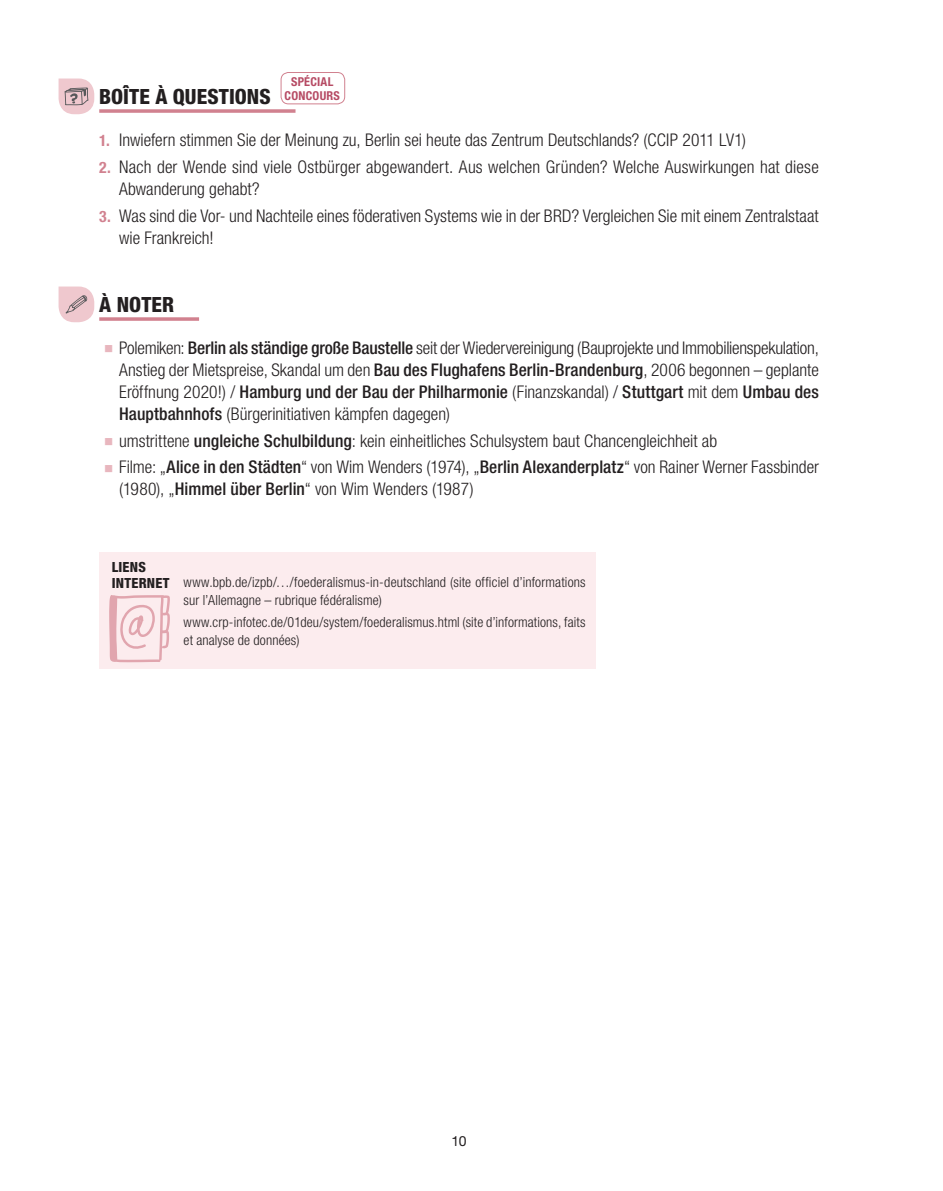
<style>
.page{position:relative;width:943px;height:1191px;background:#fff}
.page>*{position:absolute;margin:0;border:0;box-sizing:border-box;transform-origin:0 0}
.t1{font:800 condensed 21px "Helvetica Neue LT Std";color:#231f20}
.t2{font:300 condensed 17.5px/21.9px "Helvetica Neue LT Std";color:#231f20}
.t3{font:300 condensed 14px/17.5px "Helvetica Neue LT Std";letter-spacing:.01em;color:#231f20}
.t4{font:800 condensed 14px/16.1px "Helvetica Neue LT Std";letter-spacing:.02em;color:#231f20}
.t5{font:14px "Helvetica Neue LT Std";color:#231f20}
.t6{font:700 condensed 12.25px/14px "Helvetica Neue LT Std";letter-spacing:.02em;color:#b64b64;text-align:center}
.s1{font-weight:700;font-size:15.75px;color:#d1818f}
.s2{color:#e8b6be}
.s3{font-weight:500}
</style>
<div class="page">
<hr style="left:942px;top:0;width:1px;height:157px;background:#f6dade">
<svg style="left:99px;top:109px;width:196px;height:4px"></svg>
<svg style="left:99px;top:317px;width:100px;height:4px"></svg>
<div style="left:99px;top:552px;width:496px;height:117px;background:#fcecee"></div>
<svg style="left:109px;top:595px;width:61px;height:67px"></svg>
<svg style="left:59px;top:78px;width:35px;height:36px"></svg>
<div style="left:280px;top:72px;width:65px;height:32px;border:1px solid #d1818f;border-radius:7px"></div>
<svg style="left:59px;top:286px;width:35px;height:36px"></svg>
<p class="t6" style="left:284px;top:74px;width:57px">SPÉCIAL<br>CONCOURS</p>
<p class="t1" style="left:99px;top:84px;width:173px">BOÎTE À QUESTIONS</p>
<p class="t2" style="left:99px;top:129px;width:648px"><span class="s1">1.</span> Inwiefern stimmen Sie der Meinung zu, Berlin sei heute das Zentrum Deutschlands? (CCIP 2011 LV1)</p>
<p class="t2" style="left:119px;top:156px;width:701px;text-indent:-20px"><span class="s1">2.</span> Nach der Wende sind viele Ostbürger abgewandert. Aus welchen Gründen? Welche Auswirkungen hat diese<br>Abwanderung gehabt?</p>
<p class="t2" style="left:119px;top:204px;width:701px;text-indent:-20px"><span class="s1">3.</span> Was sind die Vor- und Nachteile eines föderativen Systems wie in der BRD? Vergleichen Sie mit einem Zentralstaat wie Frankreich!</p>
<p class="t1" style="left:99px;top:292px;width:76px">À NOTER</p>
<p class="t2" style="left:119px;top:337px;width:701px;text-align:justify;text-indent:-15px"><span class="s2">■</span> Polemiken: <span class="s3">Berlin als ständige große Baustelle</span> seit der Wiedervereinigung (Bauprojekte und Immobilienspekulation, Anstieg der Mietspreise, Skandal um den <span class="s3">Bau des Flughafens Berlin-Brandenburg</span>, 2006 begonnen – geplante Eröffnung 2020!) / <span class="s3">Hamburg und der Bau der Philharmonie</span> (Finanzskandal) / <span class="s3">Stuttgart</span> mit dem <span class="s3">Umbau des Hauptbahnhofs</span> (Bürgerinitiativen kämpfen dagegen)</p>
<p class="t2" style="left:104px;top:429px;width:614px"><span class="s2">■</span> umstrittene <span class="s3">ungleiche Schulbildung</span>: kein einheitliches Schulsystem baut Chancengleichheit ab</p>
<p class="t2" style="left:119px;top:456px;width:701px;text-indent:-15px"><span class="s2">■</span> Filme: „<span class="s3">Alice in den Städten</span>“ von Wim Wenders (1974), „<span class="s3">Berlin Alexanderplatz</span>“ von Rainer Werner Fassbinder (1980), „<span class="s3">Himmel über Berlin</span>“ von Wim Wenders (1987)</p>
<p class="t4" style="left:112px;top:559px;width:59px">LIENS<br>INTERNET</p>
<p class="t3" style="left:184px;top:573px;width:403px">www.bpb.de/izpb/…/foederalismus-in-deutschland (site officiel d’informations sur l’Allemagne – rubrique fédéralisme)</p>
<p class="t3" style="left:184px;top:613px;width:403px">www.crp-infotec.de/01deu/system/foederalismus.html (site d’informations, faits et analyse de données)</p>
<p class="t5" style="left:451px;top:1133px;width:17px">10</p>
</div>
